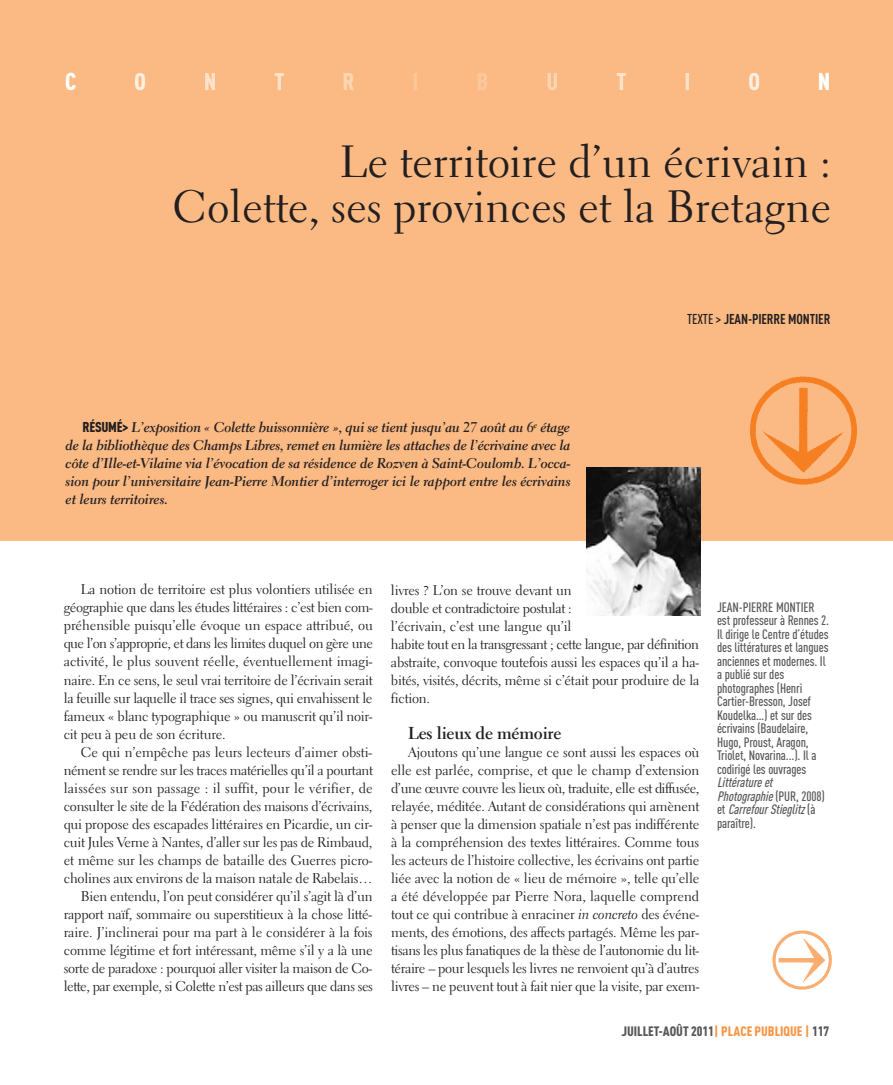
<style>
.page{position:relative;width:893px;height:1085px;background:#fff}
.page>*{position:absolute;margin:0;border:0;box-sizing:border-box;transform-origin:0 0}
.t1{font:45px/45px "Electra LT";color:#231f20;text-align:right}
.t2{font:900 24px "DIN Cond";color:#fff}
.t3{font:700 17.25px "Electra LT";letter-spacing:-.01em;color:#231f20}
.t4{font:14.1px/18px "Electra LT";letter-spacing:-.015em;color:#231f20;text-align:justify}
.t5{font:14.1px/18px "Electra LT Bold Cursive";letter-spacing:-.01em;color:#231f20;text-align:justify}
.t6{font:700 14.1px "DIN Cond";letter-spacing:-.01em;color:#231f20}
.t7{font:500 13.5px/13.5px "DIN Cond";letter-spacing:-.01em;color:#57585a}
.t8{font:italic 500 13.5px/13.5px "DIN Cond";color:#57585a}
.t9{font:900 13.5px "DIN Cond";color:#57585a}
.s1{font-family:"DIN Cond";font-weight:900}
.s2{font-weight:500}
.s3{font-family:"Electra LT Cursive"}
.s4{font-style:normal}
.s5{color:#f79647}
</style>
<div class="page">
<img style="left:772px;top:930px;width:60px;height:60px">
<div style="left:0;top:0;width:893px;height:540px;background:#fbba84"></div>
<img style="left:750px;top:376px;width:108px;height:109px">
<svg style="left:135px;top:73px;width:10px;height:17px"></svg>
<svg style="left:205px;top:73px;width:79px;height:17px"></svg>
<svg style="left:344px;top:73px;width:10px;height:17px"></svg>
<svg style="left:414px;top:73px;width:73px;height:17px"></svg>
<svg style="left:547px;top:73px;width:10px;height:17px"></svg>
<svg style="left:617px;top:73px;width:72px;height:17px"></svg>
<svg style="left:749px;top:73px;width:10px;height:17px"></svg>
<img style="left:587px;top:467px;width:113px;height:148px">
<h2 class="t2" style="left:65px;top:67px;width:13px">C</h2>
<h2 class="t2" style="left:818px;top:67px;width:14px">N</h2>
<h1 class="t1" style="left:173px;top:143px;width:660px">Le territoire d’un écrivain :<br>Colette, ses provinces et la Bretagne</h1>
<p class="t5" style="left:66px;top:420px;width:507px;text-indent:17px"><span class="s1">RÉSUMÉ&gt;</span> L’exposition « Colette buissonnière », qui se tient jusqu’au 27 août au 6<sup>e</sup> étage de la bibliothèque des Champs Libres, remet en lumière les attaches de l’écrivaine avec la côte d’Ille-et-Vilaine via l’évocation de sa résidence de Rozven à Saint-Coulomb. L’occa&shy;sion pour l’universitaire Jean-Pierre Montier d’interroger ici le rapport entre les écrivains et leurs territoires.</p>
<p class="t6" style="left:687px;top:311px;width:145px"><span class="s2">TEXTE &gt;</span> JEAN-PIERRE MONTIER</p>
<p class="t4" style="left:64px;top:582px;width:311px;text-indent:17px">La notion de territoire est plus volontiers utilisée en géographie que dans les études littéraires : c’est bien com&shy;préhensible puisqu’elle évoque un espace attribué, ou que l’on s’approprie, et dans les limites duquel on gère une activité, le plus souvent réelle, éventuellement imagi&shy;naire. En ce sens, le seul vrai territoire de l’écrivain serait la feuille sur laquelle il trace ses signes, qui envahissent le fameux « blanc typographique » ou manuscrit qu’il noir&shy;cit peu à peu de son écriture.</p>
<p class="t4" style="left:64px;top:744px;width:311px;text-align:right">Ce qui n’empêche pas leurs lecteurs d’aimer obsti&shy;nément se rendre sur les traces matérielles qu’il a pourtant laissées sur son passage : il suffit, pour le vérifier, de consulter le site de la Fédération des maisons d’écrivains, qui propose des escapades littéraires en Picardie, un cir&shy;cuit Jules Verne à Nantes, d’aller sur les pas de Rimbaud, et même sur les champs de bataille des Guerres picro&shy;cholines aux environs de la maison natale de Rabelais… Bien entendu, l’on peut considérer qu’il s’agit là d’un rapport naïf, sommaire ou superstitieux à la chose litté&shy;raire. J’inclinerai pour ma part à le considérer à la fois comme légitime et fort intéressant, même s’il y a là une sorte de paradoxe : pourquoi aller visiter la maison de Co&shy;lette, par exemple, si Colette n’est pas ailleurs que dans ses</p>
<p class="t4" style="left:391px;top:582px;width:310px;text-align:left">livres ? L’on se trouve devant un<br>double et contradictoire postulat :<br>l’écrivain, c’est une langue qu’il<br>habite tout en la transgressant ; cette langue, par définition abstraite, convoque toutefois aussi les espaces qu’il a ha&shy;bités, visités, décrits, même si c’était pour produire de la fiction.</p>
<p class="t3" style="left:408px;top:725px;width:155px">Les lieux de mémoire</p>
<p class="t4" style="left:391px;top:744px;width:310px;text-indent:17px">Ajoutons qu’une langue ce sont aussi les espaces où elle est parlée, comprise, et que le champ d’extension d’une œuvre couvre les lieux où, traduite, elle est diffusée, relayée, méditée. Autant de considérations qui amènent à penser que la dimension spatiale n’est pas indifférente à la compréhension des textes littéraires. Comme tous les acteurs de l’histoire collective, les écrivains ont partie liée avec la notion de « lieu de mémoire », telle qu’elle a été développée par Pierre Nora, laquelle comprend tout ce qui contribue à enraciner <span class="s3">in concreto</span> des événe&shy;ments, des émotions, des affects partagés. Même les par&shy;tisans les plus fanatiques de la thèse de l’autonomie du lit&shy;téraire – pour lesquels les livres ne renvoient qu’à d’autres livres – ne peuvent tout à fait nier que la visite, par exem-</p>
<p class="t7" style="left:717px;top:599px;width:114px">JEAN-PIERRE MONTIER est professeur à Rennes 2.<br>Il dirige le Centre d’études des littératures et langues anciennes et modernes. Il a publié sur des photographes (Henri<br>Cartier-Bresson, Josef<br>Koudelka…) et sur des écrivains (Baudelaire,<br>Hugo, Proust, Aragon,<br>Triolet, Novarina...). Il a codirigé les ouvrages</p>
<p class="t8" style="left:717px;top:775px;width:109px">Littératureet<br>Photographie <span class="s4">( P U R , 2 0 0 8 ) e t</span> CarrefourStieglitz <span class="s4">( à paraître).</span></p>
<p class="t9" style="left:621px;top:1022px;width:209px">JUILLET-AOÛT 2011<span class="s5">| PLACE PUBLIQUE |</span> 117</p>
</div>
